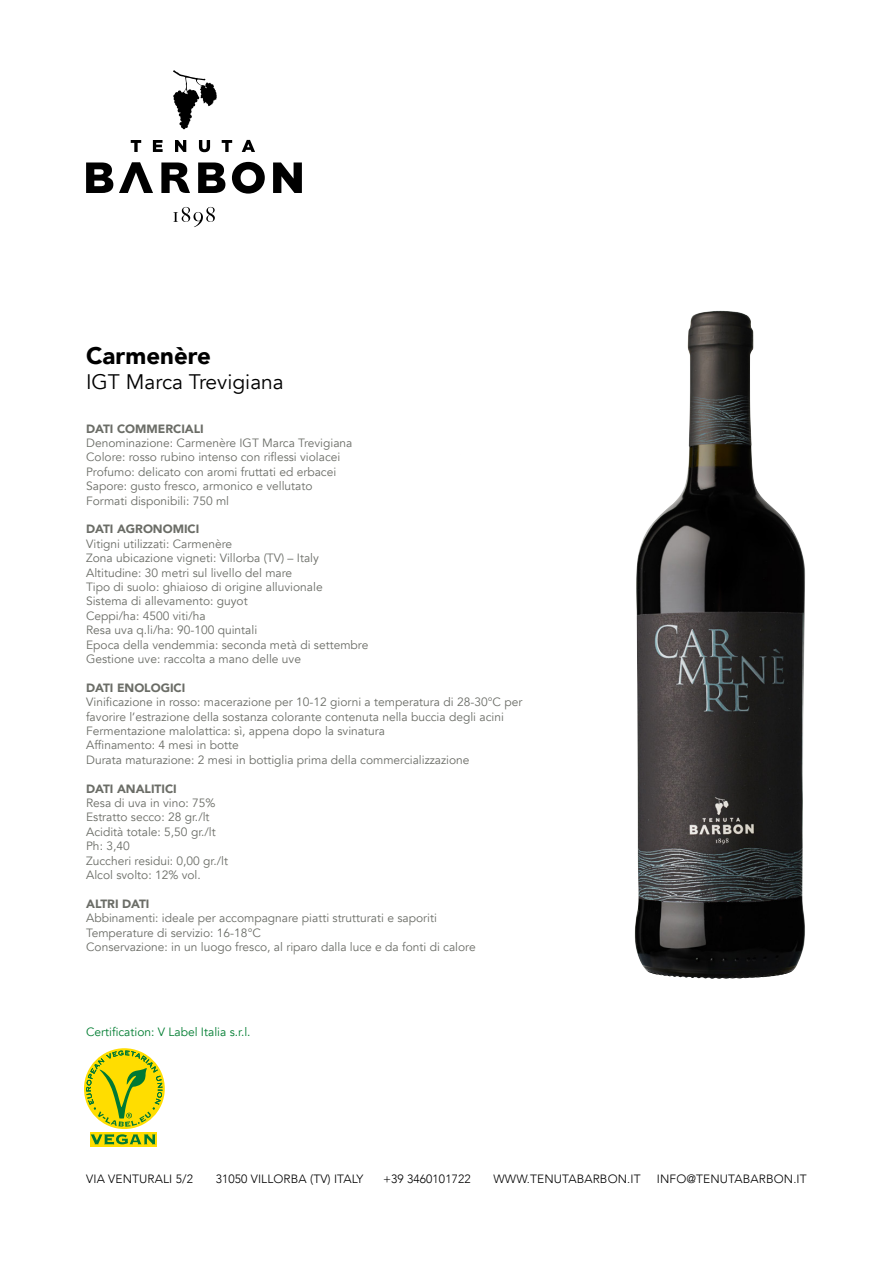
<style>
.page{position:relative;width:893px;height:1263px;background:#fff}
.page>*{position:absolute;margin:0;border:0;box-sizing:border-box;transform-origin:0 0}
.t1{font:900 24px "Avenir";color:#000}
.t2{font:21px "Avenir";color:#000}
.t3{font:12px/14.4px "Avenir";color:#6b6d67}
.t4{font:300 12px "Avenir";letter-spacing:.01em;color:#000}
.t5{font:900 12px "Avenir";color:#6b6d67}
.t6{font:12px "Avenir";color:#007d31}
</style>
<div class="page">
<svg style="left:84px;top:1048px;width:81px;height:81px"></svg>
<svg style="left:86px;top:1050px;width:76px;height:77px;background:#d2d02f"></svg>
<div style="left:90px;top:1132px;width:67px;height:14px;background:#fd0"></div>
<svg style="left:91px;top:1134px;width:65px;height:11px"></svg>
<svg style="left:86px;top:162px;width:27px;height:31px"></svg>
<svg style="left:198px;top:162px;width:27px;height:31px"></svg>
<svg style="left:232px;top:162px;width:33px;height:32px"></svg>
<svg style="left:273px;top:162px;width:29px;height:31px"></svg>
<svg style="left:119px;top:162px;width:34px;height:31px"></svg>
<svg style="left:161px;top:162px;width:29px;height:31px"></svg>
<svg style="left:173px;top:70px;width:44px;height:59px"></svg>
<svg style="left:131px;top:140px;width:10px;height:12px"></svg>
<svg style="left:153px;top:140px;width:10px;height:12px"></svg>
<svg style="left:175px;top:140px;width:11px;height:12px"></svg>
<svg style="left:199px;top:140px;width:11px;height:12px"></svg>
<svg style="left:222px;top:140px;width:10px;height:12px"></svg>
<svg style="left:242px;top:140px;width:13px;height:12px"></svg>
<svg style="left:173px;top:207px;width:42px;height:20px"></svg>
<img style="left:635px;top:312px;width:170px;height:667px">
<h1 class="t1" style="left:86px;top:335px;width:126px">Carmenère</h1>
<h2 class="t2" style="left:86px;top:370px;width:199px">IGT Marca Trevigiana</h2>
<p class="t5" style="left:86px;top:418px;width:119px">DATI COMMERCIALI</p>
<p class="t3" style="left:86px;top:436px;width:268px">Denominazione: Carmenère IGT Marca Trevigiana Colore: rosso rubino intenso con riflessi violacei Profumo: delicato con aromi fruttati ed erbacei Sapore: gusto fresco, armonico e vellutato Formati disponibili: 750 ml</p>
<p class="t5" style="left:86px;top:519px;width:115px">DATI AGRONOMICI</p>
<p class="t3" style="left:86px;top:537px;width:284px">Vitigni utilizzati: Carmenère<br>Zona ubicazione vigneti: Villorba (TV) – Italy Altitudine: 30 metri sul livello del mare<br>Tipo di suolo: ghiaioso di origine alluvionale<br>Sistema di allevamento: guyot<br>Ceppi/ha: 4500 viti/ha<br>Resa uva q.li/ha: 90-100 quintali<br>Epoca della vendemmia: seconda metà di settembre Gestione uve: raccolta a mano delle uve</p>
<p class="t5" style="left:86px;top:677px;width:101px">DATI ENOLOGICI</p>
<p class="t3" style="left:86px;top:695px;width:438px">Vinificazione in rosso: macerazione per 10-12 giorni a temperatura di 28-30°C per favorire l’estrazione della sostanza colorante contenuta nella buccia degli acini Fermentazione malolattica: sì, appena dopo la svinatura<br>Affinamento: 4 mesi in botte<br>Durata maturazione: 2 mesi in bottiglia prima della commercializzazione</p>
<p class="t5" style="left:86px;top:778px;width:92px">DATI ANALITICI</p>
<p class="t3" style="left:86px;top:796px;width:143px">Resa di uva in vino: 75%<br>Estratto secco: 28 gr./lt<br>Acidità totale: 5,50 gr./lt<br>Ph: 3,40<br>Zuccheri residui: 0,00 gr./lt<br>Alcol svolto: 12% vol.</p>
<p class="t5" style="left:86px;top:893px;width:65px">ALTRI DATI</p>
<p class="t3" style="left:86px;top:911px;width:391px">Abbinamenti: ideale per accompagnare piatti strutturati e saporiti<br>Temperature di servizio: 16-18°C<br>Conservazione: in un luogo fresco, al riparo dalla luce e da fonti di calore</p>
<p class="t6" style="left:86px;top:1024px;width:166px">Certification: V Label Italia s.r.l.</p>
<p class="t4" style="left:86px;top:1171px;width:108px">VIA VENTURALI 5/2</p>
<p class="t4" style="left:216px;top:1171px;width:149px">31050 VILLORBA (TV) ITALY</p>
<p class="t4" style="left:383px;top:1171px;width:89px">+39 3460101722</p>
<p class="t4" style="left:493px;top:1171px;width:149px">WWW.TENUTABARBON.IT</p>
<p class="t4" style="left:657px;top:1171px;width:151px">INFO@TENUTABARBON.IT</p>
</div>
